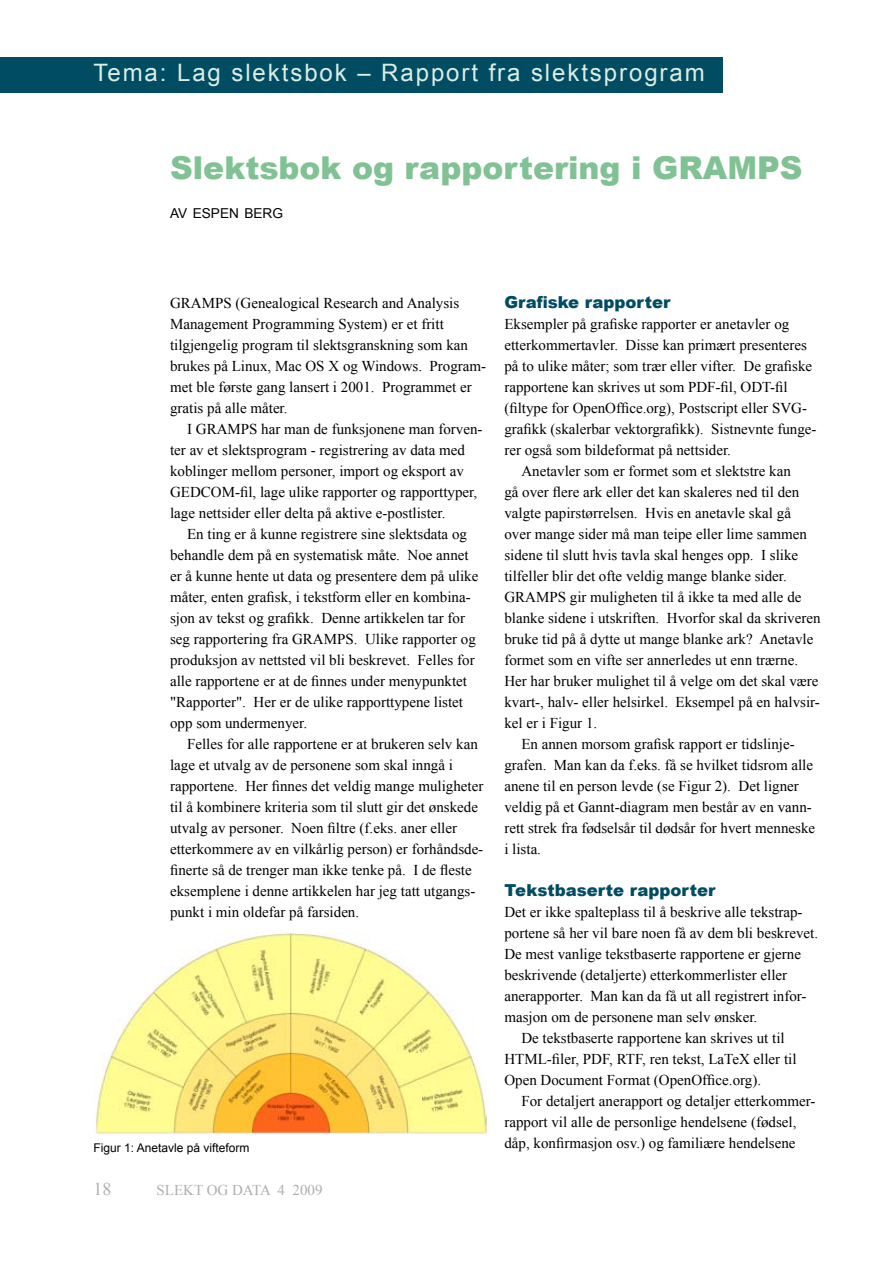
<style>
.page{position:relative;width:893px;height:1263px;background:#fff}
.page>*{position:absolute;margin:0;border:0;box-sizing:border-box;transform-origin:0 0}
.t1{font:900 31.5px "Arial";color:#81c294}
.t2{font:24px "Arial";letter-spacing:.08em;color:#daede3}
.t3{font:18px "Times New Roman";color:#aeafb2}
.t4{font:900 16.5px "Arial";color:#004c63}
.t5{font:15px/21px "Times New Roman";color:#000}
.t6{font:15px "Times New Roman";color:#aeafb2}
.t7{font:13.65px "Arial";color:#000}
.t8{font:12px "Arial";color:#000}
</style>
<div class="page">
<img style="left:94px;top:932px;width:392px;height:203px">
<div style="left:0;top:57px;width:722px;height:35px;background:#004c63"></div>
<h2 class="t2" style="left:94px;top:57px;width:613px">Tema: Lag slektsbok – Rapport fra slektsprogram</h2>
<h1 class="t1" style="left:170px;top:145px;width:634px">Slektsbok og rapportering i GRAMPS</h1>
<p class="t7" style="left:170px;top:204px;width:114px">AV ESPEN BERG</p>
<p class="t5" style="left:170px;top:292px;width:318px">GRAMPS (Genealogical Research and Analysis Management Programming System) er et fritt tilgjengelig program til slektsgranskning som kan brukes på Linux, Mac OS X og Windows. Program&shy;met ble første gang lansert i 2001. Programmet er gratis på alle måter.</p>
<p class="t5" style="left:170px;top:418px;width:314px;text-indent:17px">I GRAMPS har man de funksjonene man forven&shy;ter av et slektsprogram - registrering av data med koblinger mellom personer, import og eksport av GEDCOM-fil, lage ulike rapporter og rapporttyper, lage nettsider eller delta på aktive e-postlister.</p>
<p class="t5" style="left:170px;top:523px;width:310px;text-indent:17px">En ting er å kunne registrere sine slektsdata og behandle dem på en systematisk måte. Noe annet er å kunne hente ut data og presentere dem på ulike måter, enten grafisk, i tekstform eller en kombina&shy;sjon av tekst og grafikk. Denne artikkelen tar for seg rapportering fra GRAMPS. Ulike rapporter og produksjon av nettsted vil bli beskrevet. Felles for alle rapportene er at de finnes under menypunktet "Rapporter". Her er de ulike rapporttypene listet opp som undermenyer.</p>
<p class="t5" style="left:170px;top:733px;width:315px;text-indent:17px">Felles for alle rapportene er at brukeren selv kan lage et utvalg av de personene som skal inngå i rapportene. Her finnes det veldig mange muligheter til å kombinere kriteria som til slutt gir det ønskede utvalg av personer. Noen filtre (f.eks. aner eller etterkommere av en vilkårlig person) er forhåndsde&shy;finerte så de trenger man ikke tenke på. I de fleste eksemplene i denne artikkelen har jeg tatt utgangs&shy;punkt i min oldefar på farsiden.</p>
<p class="t8" style="left:94px;top:1140px;width:158px">Figur 1: Anetavle på vifteform</p>
<p class="t3" style="left:94px;top:1176px;width:19px">18</p>
<p class="t6" style="left:157px;top:1179px;width:168px">SLEKT OG DATA 4 2009</p>
<p class="t4" style="left:504px;top:290px;width:167px">Grafiske rapporter</p>
<p class="t5" style="left:504px;top:313px;width:286px">Eksempler på grafiske rapporter er anetavler og</p>
<p class="t5" style="left:504px;top:334px;width:304px">etterkommertavler. Disse kan primært presenteres</p>
<p class="t5" style="left:504px;top:355px;width:309px">på to ulike måter; som trær eller vifter. De grafiske</p>
<p class="t5" style="left:504px;top:376px;width:285px">rapportene kan skrives ut som PDF-fil, ODT-fil</p>
<p class="t5" style="left:504px;top:397px;width:304px">(filtype for OpenOffice.org), Postscript eller SVG-</p>
<p class="t5" style="left:504px;top:418px;width:314px">grafikk (skalerbar vektorgrafikk). Sistnevnte funge-</p>
<p class="t5" style="left:504px;top:439px;width:228px">rer også som bildeformat på nettsider.</p>
<p class="t5" style="left:521px;top:460px;width:271px">Anetavler som er formet som et slektstre kan</p>
<p class="t5" style="left:504px;top:481px;width:296px">gå over flere ark eller det kan skaleres ned til den</p>
<p class="t5" style="left:504px;top:502px;width:288px">valgte papirstørrelsen. Hvis en anetavle skal gå</p>
<p class="t5" style="left:504px;top:523px;width:304px">over mange sider må man teipe eller lime sammen</p>
<p class="t5" style="left:504px;top:544px;width:295px">sidene til slutt hvis tavla skal henges opp. I slike</p>
<p class="t5" style="left:504px;top:565px;width:284px">tilfeller blir det ofte veldig mange blanke sider.</p>
<p class="t5" style="left:504px;top:586px;width:299px">GRAMPS gir muligheten til å ikke ta med alle de</p>
<p class="t5" style="left:504px;top:607px;width:318px">blanke sidene i utskriften. Hvorfor skal da skriveren</p>
<p class="t5" style="left:504px;top:628px;width:311px">bruke tid på å dytte ut mange blanke ark? Anetavle</p>
<p class="t5" style="left:504px;top:649px;width:295px">formet som en vifte ser annerledes ut enn trærne.</p>
<p class="t5" style="left:504px;top:670px;width:316px">Her har bruker mulighet til å velge om det skal være</p>
<p class="t5" style="left:504px;top:691px;width:317px">kvart-, halv- eller helsirkel. Eksempel på en halvsir-</p>
<p class="t5" style="left:504px;top:712px;width:94px">kel er i Figur 1.</p>
<p class="t5" style="left:521px;top:733px;width:275px">En annen morsom grafisk rapport er tidslinje-</p>
<p class="t5" style="left:504px;top:754px;width:310px">grafen. Man kan da f.eks. få se hvilket tidsrom alle</p>
<p class="t5" style="left:504px;top:775px;width:296px">anene til en person levde (se Figur 2). Det ligner</p>
<p class="t5" style="left:504px;top:796px;width:309px">veldig på et Gannt-diagram men består av en vann-</p>
<p class="t5" style="left:504px;top:817px;width:312px">rett strek fra fødselsår til dødsår for hvert menneske</p>
<p class="t5" style="left:504px;top:838px;width:38px">i lista.</p>
<p class="t4" style="left:504px;top:878px;width:213px">Tekstbaserte rapporter</p>
<p class="t5" style="left:504px;top:901px;width:300px">Det er ikke spalteplass til å beskrive alle tekstrap-</p>
<p class="t5" style="left:504px;top:922px;width:315px">portene så her vil bare noen få av dem bli beskrevet.</p>
<p class="t5" style="left:504px;top:943px;width:298px">De mest vanlige tekstbaserte rapportene er gjerne</p>
<p class="t5" style="left:504px;top:964px;width:284px">beskrivende (detaljerte) etterkommerlister eller</p>
<p class="t5" style="left:504px;top:985px;width:304px">anerapporter. Man kan da få ut all registrert infor-</p>
<p class="t5" style="left:504px;top:1006px;width:254px">masjon om de personene man selv ønsker.</p>
<p class="t5" style="left:521px;top:1027px;width:265px">De tekstbaserte rapportene kan skrives ut til</p>
<p class="t5" style="left:504px;top:1048px;width:294px">HTML-filer, PDF, RTF, ren tekst, LaTeX eller til</p>
<p class="t5" style="left:504px;top:1069px;width:258px">Open Document Format (OpenOffice.org).</p>
<p class="t5" style="left:521px;top:1090px;width:296px">For detaljert anerapport og detaljer etterkommer-</p>
<p class="t5" style="left:504px;top:1111px;width:294px">rapport vil alle de personlige hendelsene (fødsel,</p>
<p class="t5" style="left:504px;top:1132px;width:293px">dåp, konfirmasjon osv.) og familiære hendelsene</p>
</div>
